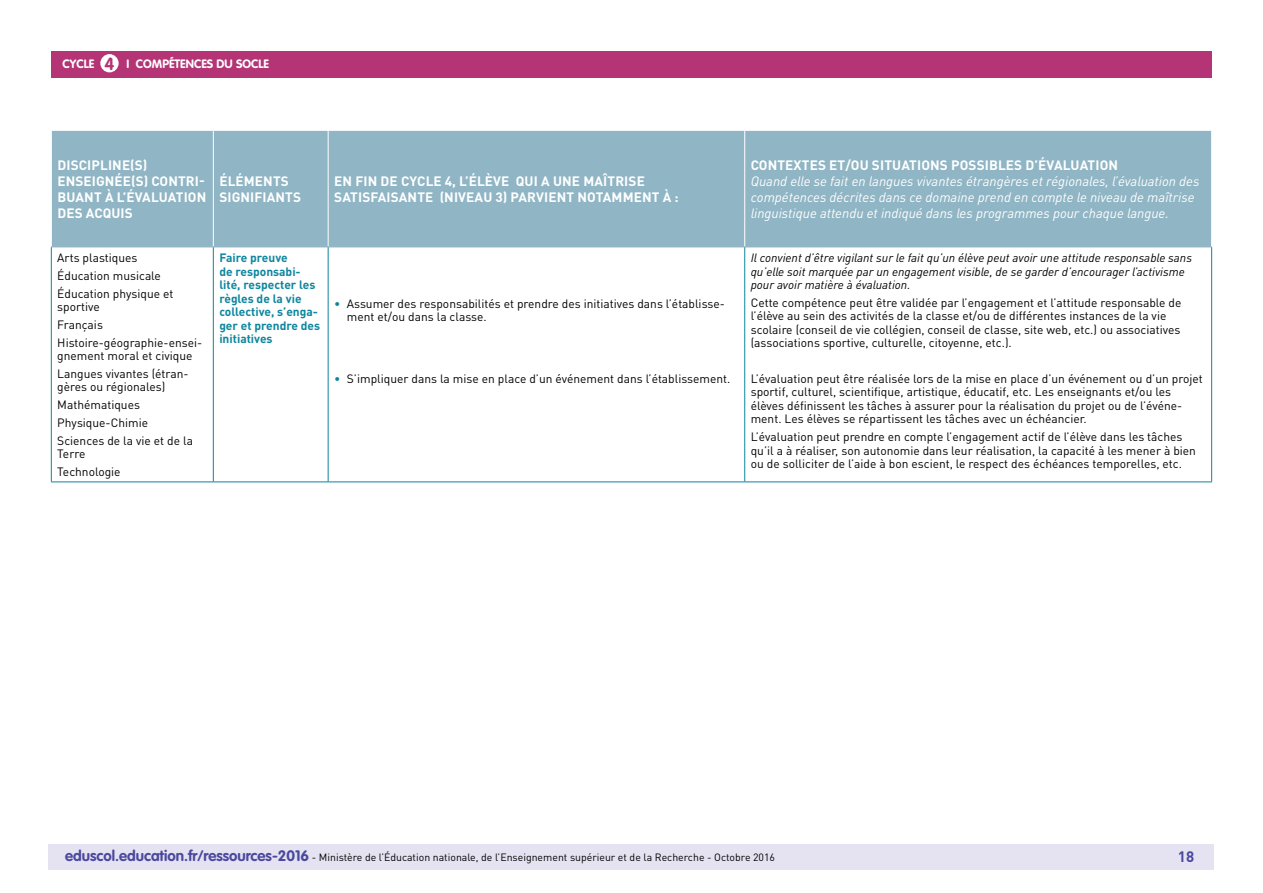
<style>
.page{position:relative;width:1263px;height:893px;background:#fff}
.page>*{position:absolute;margin:0;border:0;box-sizing:border-box;transform-origin:0 0}
.t1{font:700 17.25px "VAG Rounded Std";color:#b43476}
.t2{font:700 15px "DIN Pro";color:#4b499e}
.Titre_têtière_tablea{font:italic 13.5px/16.2px "DIN Pro";color:#fff}
.Titre_têtière_tablea-2{font:700 13.5px/16.2px "DIN Pro";letter-spacing:.01em;color:#fff}
.Texte_courant_tablea{font:12px/13.5px "DIN Pro";color:#000}
.Texte_courant_tablea-2{font:italic 12px/13.5px "DIN Pro";color:#000}
.Texte_gras_bleu{font:700 12px/13.5px "DIN Pro";color:#0e869e}
.t3{font:700 12px "VAG Rounded Std";color:#fff}
.t4{font:10.5px "DIN Pro";color:#000}
.s1{color:#0e869e}
.s2{font-weight:700;font-style:normal}
.s3{font-family:"VAG Rounded Std";font-weight:700;font-size:15px;color:#4b499e}
</style>
<div class="page">
<div style="left:49px;top:844px;width:1165px;height:26px;background:#e5e3f2"></div>
<div style="left:51px;top:51px;width:1161px;height:27px;background:#b43476"></div>
<div style="left:100px;top:54px;width:19px;height:18px;background:#fff;border-radius:50%"></div>
<div style="left:52px;top:131px;width:1159px;height:116px;background:#90b5c5"></div>
<hr style="left:213px;top:131px;width:1px;height:116px;background:#fff">
<hr style="left:328px;top:131px;width:1px;height:116px;background:#fff">
<hr style="left:744px;top:131px;width:1px;height:116px;background:#fff">
<hr style="left:51px;top:247px;width:162px;height:1px;background:#90b5c5">
<hr style="left:213px;top:247px;width:115px;height:1px;background:#90b5c5">
<hr style="left:328px;top:247px;width:417px;height:1px;background:#90b5c5">
<hr style="left:745px;top:247px;width:467px;height:1px;background:#90b5c5">
<hr style="left:51px;top:247px;width:1px;height:235px;background:#0e869e">
<hr style="left:213px;top:247px;width:1px;height:235px;background:#0e869e">
<hr style="left:328px;top:247px;width:1px;height:235px;background:#0e869e">
<hr style="left:744px;top:247px;width:1px;height:235px;background:#0e869e">
<hr style="left:1211px;top:247px;width:1px;height:235px;background:#0e869e">
<hr style="left:51px;top:482px;width:162px;height:1px;background:#0e869e">
<hr style="left:213px;top:482px;width:115px;height:1px;background:#0e869e">
<hr style="left:328px;top:482px;width:417px;height:1px;background:#0e869e">
<hr style="left:745px;top:482px;width:467px;height:1px;background:#0e869e">
<p class="t3" style="left:63px;top:57px;width:33px">CYCLE</p>
<p class="t3" style="left:127px;top:57px;width:144px">I COMPÉTENCES DU SOCLE</p>
<h1 class="t1" style="left:105px;top:53px;width:11px">4</h1>
<p class="Titre_têtière_tablea-2" style="left:57px;top:156px;width:150px">DISCIPLINE(S)<br>ENSEIGNÉE(S) CONTRI-<br>BUANT À L’ÉVALUATION<br>DES ACQUIS</p>
<p class="Texte_courant_tablea" style="left:57px;top:251px;width:82px">Arts plastiques</p>
<p class="Texte_courant_tablea" style="left:57px;top:269px;width:105px">Éducation musicale</p>
<p class="Texte_courant_tablea" style="left:57px;top:286px;width:118px">Éducation physique et sportive</p>
<p class="Texte_courant_tablea" style="left:57px;top:318px;width:47px">Français</p>
<p class="Texte_courant_tablea" style="left:57px;top:335px;width:146px">Histoire-géographie-ensei&shy;gnement moral et civique</p>
<p class="Texte_courant_tablea" style="left:57px;top:367px;width:133px">Langues vivantes (étran&shy;gères ou régionales)</p>
<p class="Texte_courant_tablea" style="left:57px;top:398px;width:84px">Mathématiques</p>
<p class="Texte_courant_tablea" style="left:57px;top:416px;width:92px">Physique-Chimie</p>
<p class="Texte_courant_tablea" style="left:57px;top:433px;width:137px">Sciences de la vie et de la<br>Terre</p>
<p class="Texte_courant_tablea" style="left:57px;top:465px;width:65px">Technologie</p>
<p class="Titre_têtière_tablea-2" style="left:219px;top:173px;width:83px">ÉLÉMENTS<br>SIGNIFIANTS</p>
<p class="Titre_têtière_tablea-2" style="left:334px;top:173px;width:346px">EN FIN DE CYCLE 4, L’ÉLÈVE QUI A UNE MAÎTRISE<br>SATISFAISANTE (NIVEAU 3) PARVIENT NOTAMMENT À :</p>
<p class="Texte_gras_bleu" style="left:219px;top:251px;width:102px">Faire preuve<br>de responsabi&shy;lité, respecter les règles de la vie collective, s’enga&shy;ger et prendre des initiatives</p>
<p class="Texte_courant_tablea" style="left:347px;top:296px;width:379px;text-indent:-13px"><span class="s1">•</span> Assumer des responsabilités et prendre des initiatives dans l’établisse&shy;ment et/ou dans la classe.</p>
<p class="Texte_courant_tablea" style="left:334px;top:372px;width:398px"><span class="s1">•</span> S’impliquer dans la mise en place d’un événement dans l’établissement.</p>
<p class="Titre_têtière_tablea" style="left:751px;top:157px;width:450px"><span class="s2">CONTEXTES ET/OU SITUATIONS POSSIBLES D’ÉVALUATION<br></span>Quand elle se fait en langues vivantes étrangères et régionales, l’évaluation des compétences décrites dans ce domaine prend en compte le niveau de maîtrise linguistique attendu et indiqué dans les programmes pour chaque langue.</p>
<p class="Texte_courant_tablea-2" style="left:751px;top:251px;width:443px">Il convient d’être vigilant sur le fait qu’un élève peut avoir une attitude responsable sans qu’elle soit marquée par un engagement visible, de se garder d’encourager l’activisme pour avoir matière à évaluation.</p>
<p class="Texte_courant_tablea" style="left:751px;top:296px;width:432px">Cette compétence peut être validée par l’engagement et l’attitude responsable de l’élève au sein des activités de la classe et/ou de différentes instances de la vie scolaire (conseil de vie collégien, conseil de classe, site web, etc.) ou associatives (associations sportive, culturelle, citoyenne, etc.).</p>
<p class="Texte_courant_tablea" style="left:751px;top:372px;width:453px">L’évaluation peut être réalisée lors de la mise en place d’un événement ou d’un projet sportif, culturel, scientifique, artistique, éducatif, etc. Les enseignants et/ou les élèves définissent les tâches à assurer pour la réalisation du projet ou de l’événe&shy;ment. Les élèves se répartissent les tâches avec un échéancier.</p>
<p class="Texte_courant_tablea" style="left:751px;top:430px;width:447px">L’évaluation peut prendre en compte l’engagement actif de l’élève dans les tâches qu’il a à réaliser, son autonomie dans leur réalisation, la capacité à les mener à bien ou de solliciter de l’aide à bon escient, le respect des échéances temporelles, etc.</p>
<p class="t4" style="left:65px;top:850px;width:711px"><span class="s3">eduscol.education.fr/ressources-2016</span> - Ministère de l’Éducation nationale, de l’Enseignement supérieur et de la Recherche - Octobre 2016</p>
<p class="t2" style="left:1178px;top:846px;width:18px">18</p>
</div>
